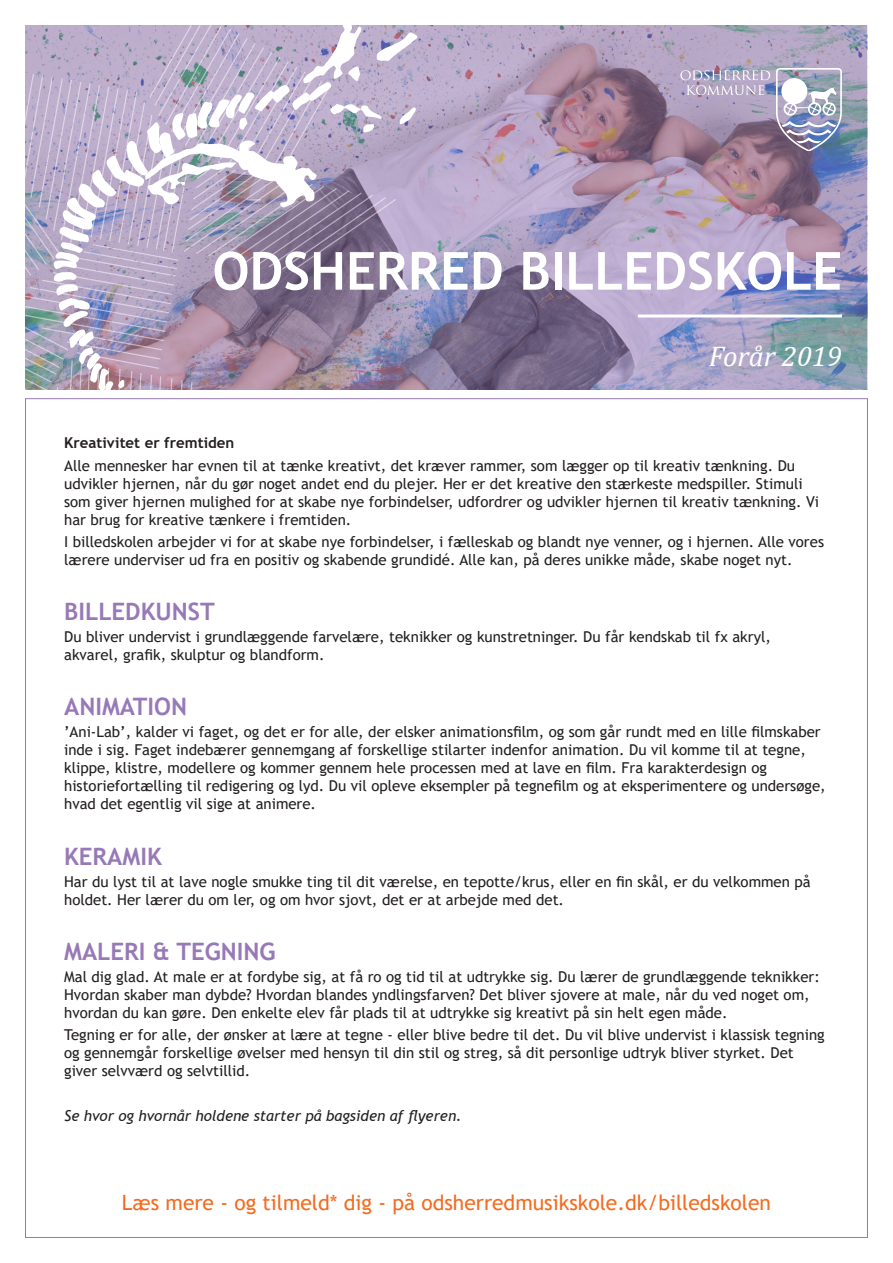
<style>
.page{position:relative;width:893px;height:1263px;background:#fff}
.page>*{position:absolute;margin:0;border:0;box-sizing:border-box;transform-origin:0 0}
.t1{font:700 52.5px "Trebuchet MS";color:#fff}
.t2{font:italic 28.5px "Cambria";color:#fff}
.Overskrift{font:700 24px "Trebuchet MS";color:#9779b7}
.Brød{font:21px "Trebuchet MS";color:#f36c21}
.Brød-2{font:15px/18px "Trebuchet MS";color:#231f20}
.Brød-3{font:italic 15px "Trebuchet MS";color:#231f20}
.Bold{font:700 15px "Trebuchet MS";color:#231f20}
</style>
<div class="page">
<img style="left:419px;top:26px;width:448px;height:364px">
<hr style="left:638px;top:314px;width:204px;height:3px;background:#fff">
<svg style="left:680px;top:70px;width:90px;height:25px;background:#b8b1ca"></svg>
<img style="left:776px;top:68px;width:66px;height:83px">
<img style="left:25px;top:25px;width:394px;height:365px">
<p class="t1" style="left:213px;top:238px;width:631px">ODSHERRED BILLEDSKOLE</p>
<p class="t2" style="left:709px;top:337px;width:134px">Forår 2019</p>
<p class="Bold" style="left:64px;top:434px;width:172px">Kreativitet er fremtiden</p>
<p class="Brød-2" style="left:64px;top:456px;width:756px">Alle mennesker har evnen til at tænke kreativt, det kræver rammer, som lægger op til kreativ tænkning. Du udvikler hjernen, når du gør noget andet end du plejer. Her er det kreative den stærkeste medspiller. Stimuli som giver hjernen mulighed for at skabe nye forbindelser, udfordrer og udvikler hjernen til kreativ tænkning. Vi har brug for kreative tænkere i fremtiden.</p>
<p class="Brød-2" style="left:64px;top:532px;width:761px">I billedskolen arbejder vi for at skabe nye forbindelser, i fælleskab og blandt nye venner, og i hjernen. Alle vores lærere underviser ud fra en positiv og skabende grundidé. Alle kan, på deres unikke måde, skabe noget nyt.</p>
<p class="Overskrift" style="left:64px;top:596px;width:152px">BILLEDKUNST</p>
<p class="Brød-2" style="left:64px;top:628px;width:708px">Du bliver undervist i grundlæggende farvelære, teknikker og kunstretninger. Du får kendskab til fx akryl, akvarel, grafik, skulptur og blandform.</p>
<p class="Overskrift" style="left:64px;top:692px;width:124px">ANIMATION</p>
<p class="Brød-2" style="left:64px;top:723px;width:763px">’Ani-Lab’, kalder vi faget, og det er for alle, der elsker animationsfilm, og som går rundt med en lille filmskaber inde i sig. Faget indebærer gennemgang af forskellige stilarter indenfor animation. Du vil komme til at tegne, klippe, klistre, modellere og kommer gennem hele processen med at lave en film. Fra karakterdesign og historiefortælling til redigering og lyd. Du vil opleve eksempler på tegnefilm og at eksperimentere og undersøge, hvad det egentlig vil sige at animere.</p>
<p class="Overskrift" style="left:64px;top:841px;width:99px">KERAMIK</p>
<p class="Brød-2" style="left:64px;top:872px;width:748px">Har du lyst til at lave nogle smukke ting til dit værelse, en tepotte/krus, eller en fin skål, er du velkommen på holdet. Her lærer du om ler, og om hvor sjovt, det er at arbejde med det.</p>
<p class="Overskrift" style="left:64px;top:936px;width:213px">MALERI &amp; TEGNING</p>
<p class="Brød-2" style="left:64px;top:967px;width:757px">Mal dig glad. At male er at fordybe sig, at få ro og tid til at udtrykke sig. Du lærer de grundlæggende teknikker:<br>Hvordan skaber man dybde? Hvordan blandes yndlingsfarven? Det bliver sjovere at male, når du ved noget om, hvordan du kan gøre. Den enkelte elev får plads til at udtrykke sig kreativt på sin helt egen måde.</p>
<p class="Brød-2" style="left:64px;top:1026px;width:762px">Tegning er for alle, der ønsker at lære at tegne - eller blive bedre til det. Du vil blive undervist i klassisk tegning og gennemgår forskellige øvelser med hensyn til din stil og streg, så dit personlige udtryk bliver styrket. Det giver selvværd og selvtillid.</p>
<p class="Brød-3" style="left:64px;top:1106px;width:399px">Se hvor og hvornår holdene starter på bagsiden af flyeren.</p>
<p class="Brød" style="left:122px;top:1190px;width:651px">Læs mere - og tilmeld* dig - på odsherredmusikskole.dk/billedskolen</p>
</div>
